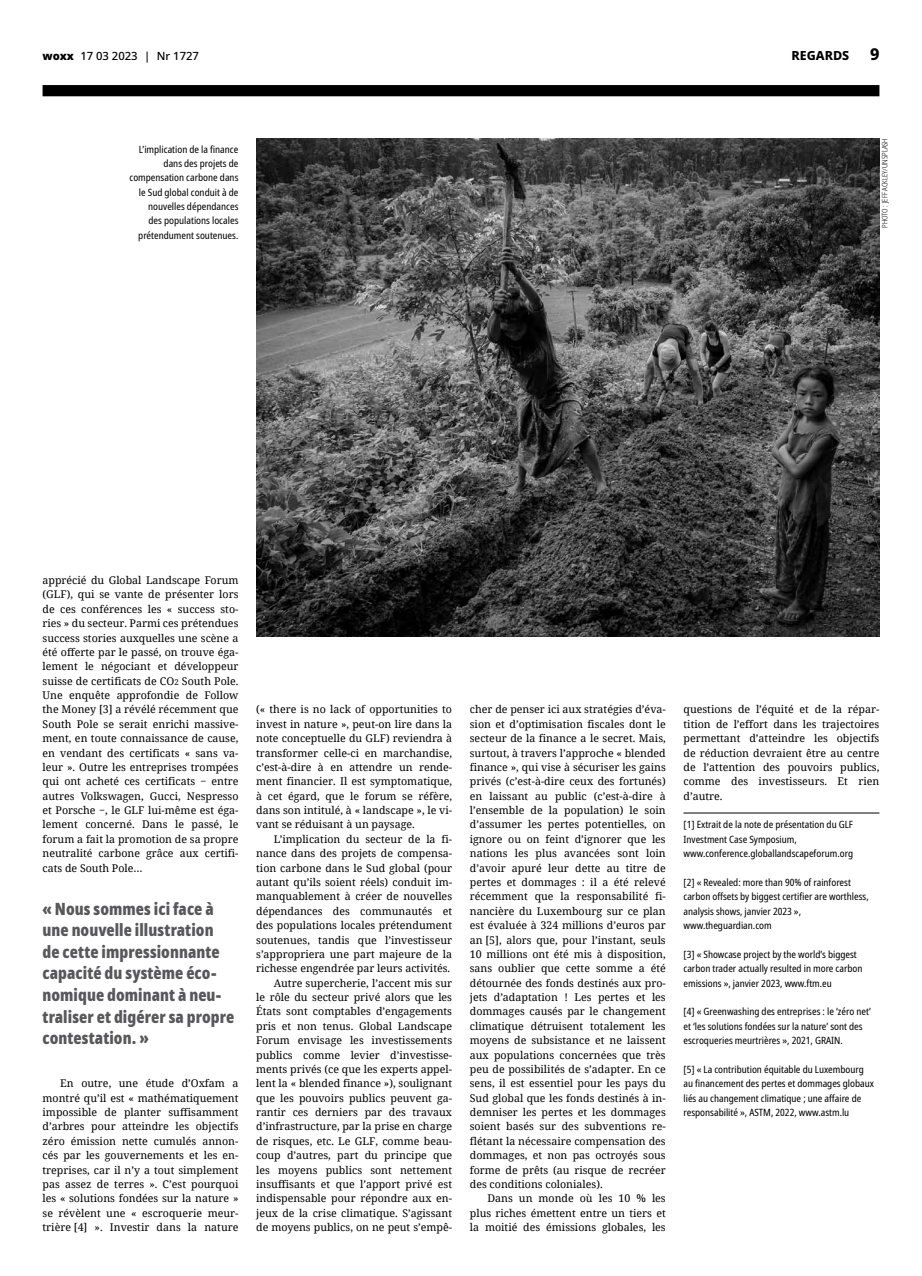
<style>
.page{position:relative;width:922px;height:1276px;background:#fff}
.page>*{position:absolute;margin:0;border:0;box-sizing:border-box;transform-origin:0 0}
.t1{font:900 extra-condensed 16.88px/21.6px "Noto Sans";letter-spacing:.005em;color:#58585a}
.t2{font:800 16.25px "Noto Sans";color:#000}
.t3{font:800 12.5px "Noto Sans";color:#000}
.t4{font:500 11.25px "Noto Sans";color:#000}
.t5{font:10.62px/14.4px "Noto Serif";color:#000;text-align:justify}
.t6{font:condensed 10px/14.4px "Noto Sans";color:#000}
.t7{font:300 condensed 7.5px "Noto Sans";color:#000}
.s1{font-weight:900}
.s2{font-size:8px}
</style>
<div class="page">
<div style="left:43px;top:85px;width:836px;height:11px;background:#000"></div>
<img style="left:256px;top:138px;width:623px;height:498px">
<hr style="left:683px;top:813px;width:196px;height:1px;background:#000">
<p class="t4" style="left:43px;top:48px;width:158px"><span class="s1">woxx</span> 17 03 2023 | Nr 1727</p>
<p class="t3" style="left:791px;top:47px;width:59px">REGARDS</p>
<h2 class="t2" style="left:869px;top:42px;width:11px">9</h2>
<p class="t6" style="left:129px;top:142px;width:110px;text-align:right">L’implication de la finance dans des projets de compensation carbone dans le Sud global conduit à de nouvelles dépendances<br>des populations locales prétendument soutenues.</p>
<p class="t7" style="left:879px;top:228px;width:91px;rotate:-90deg">Photo : Jeff Ackley/Unsplash</p>
<p class="t5" style="left:43px;top:572px;width:197px">apprécié du Global Landscape Forum (GLF), qui se vante de présenter lors de ces conférences les « success sto&shy;ries » du secteur. Parmi ces prétendues success stories auxquelles une scène a été offerte par le passé, on trouve éga&shy;lement le négociant et développeur suisse de certificats de CO<span class="s2">2</span> South Pole.<br>Une enquête approfondie de Follow the Money [3] a révélé récemment que South Pole se serait enrichi massive&shy;ment, en toute connaissance de cause, en vendant des certificats « sans va&shy;leur ». Outre les entreprises trompées qui ont acheté ces certificats − entre autres Volkswagen, Gucci, Nespresso et Porsche −, le GLF lui-même est éga&shy;lement concerné. Dans le passé, le forum a fait la promotion de sa propre neutralité carbone grâce aux certifi&shy;cats de South Pole…</p>
<h1 class="t1" style="left:43px;top:897px;width:193px">« Nous sommes ici face à une nouvelle illustration de cette impressionnante capacité du système éco&shy;nomique dominant à neu&shy;traliser et digérer sa propre contestation. »</h1>
<p class="t5" style="left:43px;top:1076px;width:197px;text-indent:18px">En outre, une étude d’Oxfam a montré qu’il est « mathématiquement impossible de planter suffisamment d’arbres pour atteindre les objectifs zéro émission nette cumulés annon&shy;cés par les gouvernements et les en&shy;treprises, car il n’y a tout simplement pas assez de terres ». C’est pourquoi les « solutions fondées sur la nature » se révèlent une « escroquerie meur&shy;trière [4] ». Investir dans la nature</p>
<p class="t5" style="left:256px;top:702px;width:197px">(« there is no lack of opportunities to invest in nature », peut-on lire dans la note conceptuelle du GLF) reviendra à transformer celle-ci en marchandise, c’est-à-dire à en attendre un rende&shy;ment financier. Il est symptomatique, à cet égard, que le forum se réfère, dans son intitulé, à « landscape », le vi&shy;vant se réduisant à un paysage.</p>
<p class="t5" style="left:256px;top:831px;width:197px;text-align:right">L’implication du secteur de la fi&shy;nance dans des projets de compensa&shy;tion carbone dans le Sud global (pour autant qu’ils soient réels) conduit im&shy;manquablement à créer de nouvelles dépendances des communautés et des populations locales prétendument soutenues, tandis que l’investisseur s’appropriera une part majeure de la richesse engendrée par leurs activités.<br>Autre supercherie, l’accent mis sur<br>le rôle du secteur privé alors que les États sont comptables d’engagements pris et non tenus. Global Landscape Forum envisage les investissements publics comme levier d’investisse&shy;ments privés (ce que les experts appel&shy;lent la « blended finance »), soulignant que les pouvoirs publics peuvent ga&shy;rantir ces derniers par des travaux d’infrastructure, par la prise en charge de risques, etc. Le GLF, comme beau&shy;coup d’autres, part du principe que les moyens publics sont nettement insuffisants et que l’apport privé est indispensable pour répondre aux en&shy;jeux de la crise climatique. S’agissant de moyens publics, on ne peut s’empê-</p>
<p class="t5" style="left:469px;top:702px;width:197px">cher de penser ici aux stratégies d’éva&shy;sion et d’optimisation fiscales dont le secteur de la finance a le secret. Mais, surtout, à travers l’approche « blended finance », qui vise à sécuriser les gains privés (c’est-à-dire ceux des fortunés) en laissant au public (c’est-à-dire à l’ensemble de la population) le soin d’assumer les pertes potentielles, on ignore ou on feint d’ignorer que les nations les plus avancées sont loin d’avoir apuré leur dette au titre de pertes et dommages : il a été relevé récemment que la responsabilité fi&shy;nancière du Luxembourg sur ce plan est évaluée à 324 millions d’euros par an [5], alors que, pour l’instant, seuls 10 millions ont été mis à disposition, sans oublier que cette somme a été détournée des fonds destinés aux pro&shy;jets d’adaptation ! Les pertes et les dommages causés par le changement climatique détruisent totalement les moyens de subsistance et ne laissent aux populations concernées que très peu de possibilités de s’adapter. En ce sens, il est essentiel pour les pays du Sud global que les fonds destinés à in&shy;demniser les pertes et les dommages soient basés sur des subventions re&shy;flétant la nécessaire compensation des dommages, et non pas octroyés sous forme de prêts (au risque de recréer des conditions coloniales).</p>
<p class="t5" style="left:469px;top:1191px;width:197px;text-indent:18px">Dans un monde où les 10 % les plus riches émettent entre un tiers et la moitié des émissions globales, les</p>
<p class="t5" style="left:683px;top:702px;width:197px">questions de l’équité et de la répar&shy;tition de l’effort dans les trajectoires permettant d’atteindre les objectifs de réduction devraient être au centre de l’attention des pouvoirs publics, comme des investisseurs. Et rien d’autre.</p>
<p class="t6" style="left:683px;top:818px;width:171px">[1] Extrait de la note de présentation du GLF<br>Investment Case Symposium, www.conference.globallandscapeforum.org</p>
<p class="t6" style="left:683px;top:875px;width:187px">[2] « Revealed: more than 90% of rainforest carbon offsets by biggest certifier are worthless, analysis shows, janvier 2023 », www.theguardian.com</p>
<p class="t6" style="left:683px;top:947px;width:180px">[3] « Showcase project by the world’s biggest carbon trader actually resulted in more carbon emissions », janvier 2023, www.ftm.eu</p>
<p class="t6" style="left:683px;top:1004px;width:189px">[4] « Greenwashing des entreprises : le ‘zéro net’ et ‘les solutions fondées sur la nature’ sont des escroqueries meurtrières », 2021, GRAIN.</p>
<p class="t6" style="left:683px;top:1062px;width:192px">[5] « La contribution équitable du Luxembourg au financement des pertes et dommages globaux liés au changement climatique ; une affaire de responsabilité », ASTM, 2022, www.astm.lu</p>
</div>
